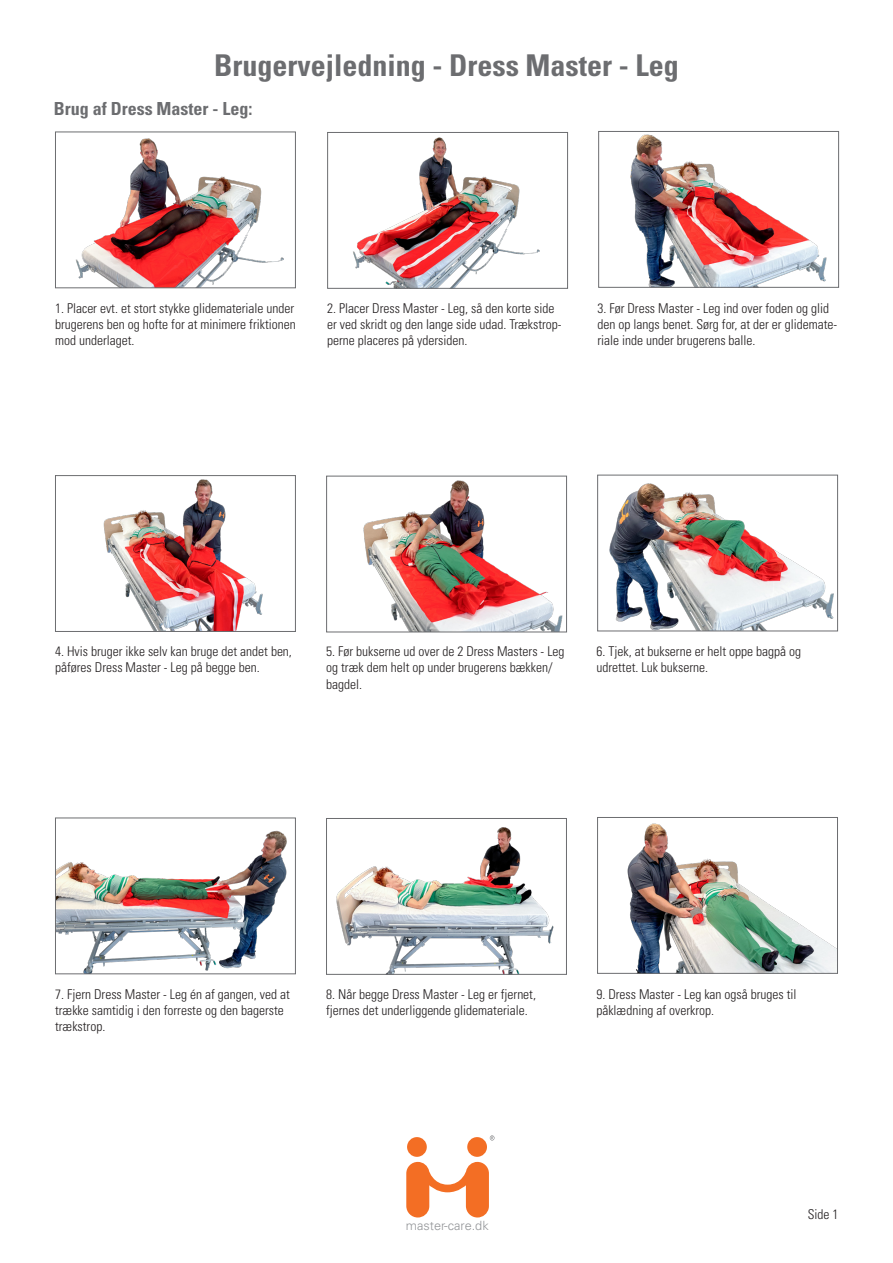
<style>
.page{position:relative;width:893px;height:1263px;background:#fff}
.page>*{position:absolute;margin:0;border:0;box-sizing:border-box;transform-origin:0 0}
.t1{font:700 condensed 30px "Univers LT Std";color:#6c6d70}
.Underoverskrift{font:700 condensed 18px "Univers LT Std";color:#6c6d70}
.t2{font:300 condensed 13.5px/16.2px "Univers LT Std";color:#231f20}
.t3{font:300 12.75px "Univers LT Std";color:#939598}
</style>
<div class="page">
<img style="left:630px;top:134px;width:197px;height:152px">
<div style="left:598px;top:131px;width:241px;height:157px;border:1px solid #6c6d70"></div>
<img style="left:353px;top:137px;width:187px;height:150px">
<div style="left:327px;top:132px;width:241px;height:157px;border:1px solid #6c6d70"></div>
<img style="left:76px;top:138px;width:208px;height:148px">
<div style="left:55px;top:132px;width:241px;height:156px;border:1px solid #6c6d70"></div>
<img style="left:609px;top:483px;width:225px;height:146px">
<div style="left:597px;top:475px;width:241px;height:156px;border:1px solid #6c6d70"></div>
<img style="left:363px;top:480px;width:200px;height:150px">
<div style="left:326px;top:476px;width:241px;height:156px;border:1px solid #6c6d70"></div>
<img style="left:103px;top:479px;width:160px;height:151px">
<div style="left:55px;top:475px;width:241px;height:157px;border:1px solid #6c6d70"></div>
<img style="left:627px;top:823px;width:209px;height:149px">
<div style="left:597px;top:817px;width:241px;height:157px;border:1px solid #6c6d70"></div>
<img style="left:336px;top:827px;width:218px;height:146px">
<div style="left:326px;top:818px;width:241px;height:157px;border:1px solid #6c6d70"></div>
<img style="left:57px;top:830px;width:230px;height:142px">
<div style="left:55px;top:817px;width:241px;height:157px;border:1px solid #6c6d70"></div>
<svg style="left:406px;top:1162px;width:83px;height:55px"></svg>
<div style="left:407px;top:1137px;width:20px;height:20px;background:#f36e24;border-radius:50%"></div>
<div style="left:467px;top:1137px;width:20px;height:20px;background:#f36e24;border-radius:50%"></div>
<svg style="left:490px;top:1135px;width:4px;height:5px"></svg>
<h1 class="t1" style="left:214px;top:47px;width:466px">Brugervejledning - Dress Master - Leg</h1>
<p class="Underoverskrift" style="left:54px;top:97px;width:200px">Brug af Dress Master - Leg:</p>
<p class="t2" style="left:55px;top:300px;width:242px;text-align:justify">1. Placer evt. et stort stykke glidemateriale under brugerens ben og hofte for at minimere friktionen mod underlaget.</p>
<p class="t2" style="left:327px;top:300px;width:236px">2. Placer Dress Master - Leg, så den korte side er ved skridt og den lange side udad. Trækstrop&shy;perne placeres på ydersiden.</p>
<p class="t2" style="left:597px;top:300px;width:241px">3. Før Dress Master - Leg ind over foden og glid den op langs benet. Sørg for, at der er glidemate&shy;riale inde under brugerens balle.</p>
<p class="t2" style="left:55px;top:643px;width:238px">4. Hvis bruger ikke selv kan bruge det andet ben, påføres Dress Master - Leg på begge ben.</p>
<p class="t2" style="left:326px;top:643px;width:240px">5. Før bukserne ud over de 2 Dress Masters - Leg og træk dem helt op under brugerens bækken/ bagdel.</p>
<p class="t2" style="left:596px;top:643px;width:206px">6. Tjek, at bukserne er helt oppe bagpå og udrettet. Luk bukserne.</p>
<p class="t2" style="left:55px;top:986px;width:236px">7. Fjern Dress Master - Leg én af gangen, ved at trække samtidig i den forreste og den bagerste trækstrop.</p>
<p class="t2" style="left:326px;top:986px;width:211px">8. Når begge Dress Master - Leg er fjernet, fjernes det underliggende glidemateriale.</p>
<p class="t2" style="left:596px;top:986px;width:202px">9. Dress Master - Leg kan også bruges til påklædning af overkrop.</p>
<p class="t3" style="left:406px;top:1217px;width:84px">master-care.dk</p>
<p class="t2" style="left:808px;top:1206px;width:32px">Side 1</p>
</div>
